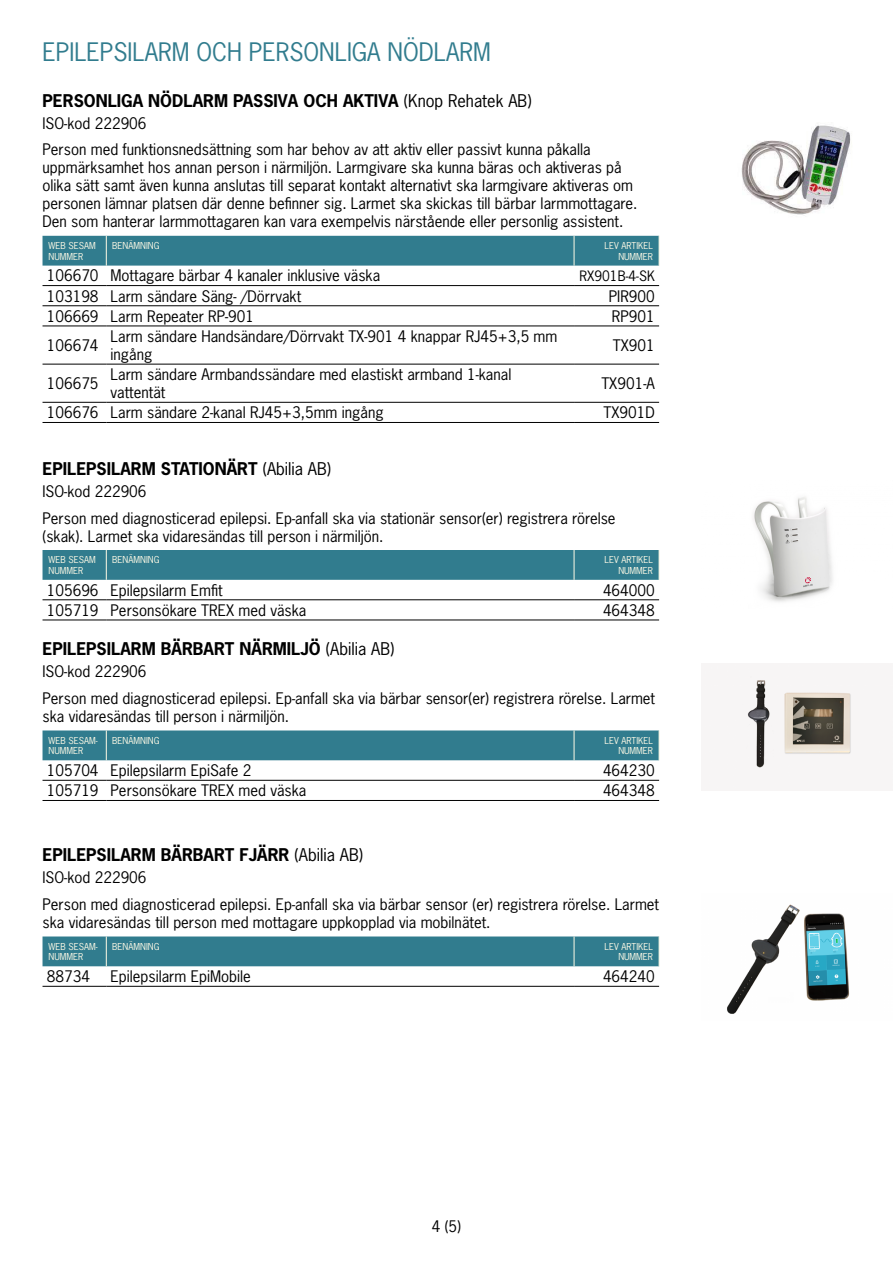
<style>
.page{position:relative;width:893px;height:1263px;background:#fff}
.page>*{position:absolute;margin:0;border:0;box-sizing:border-box;transform-origin:0 0}
.Rubrik_2{font:24px "News Gothic Std";color:#317c8e}
.Rubrik_3{font:700 16.5px "News Gothic Std";color:#000}
.Brödtext_10_pkt{font:15px/18px "News Gothic Std";color:#000}
.Brödtext_10_pkt-2{font:13.5px "News Gothic Std";color:#000}
.Tabellhuvudrad{font:9px/10.8px "News Gothic Std";color:#fefae6}
.s1{font-weight:400}
</style>
<div class="page">
<div style="left:43px;top:236px;width:616px;height:30px;background:#317c8e"></div>
<hr style="left:43px;top:285px;width:63px;height:1px;background:#000">
<hr style="left:106px;top:285px;width:468px;height:1px;background:#000">
<hr style="left:574px;top:285px;width:85px;height:1px;background:#000">
<hr style="left:43px;top:305px;width:63px;height:1px;background:#000">
<hr style="left:43px;top:326px;width:63px;height:1px;background:#000">
<hr style="left:43px;top:364px;width:63px;height:1px;background:#000">
<hr style="left:43px;top:402px;width:63px;height:1px;background:#000">
<hr style="left:43px;top:422px;width:63px;height:1px;background:#000">
<hr style="left:106px;top:305px;width:468px;height:1px;background:#000">
<hr style="left:106px;top:326px;width:468px;height:1px;background:#000">
<hr style="left:106px;top:364px;width:468px;height:1px;background:#000">
<hr style="left:106px;top:402px;width:468px;height:1px;background:#000">
<hr style="left:106px;top:422px;width:468px;height:1px;background:#000">
<hr style="left:574px;top:305px;width:85px;height:1px;background:#000">
<hr style="left:574px;top:326px;width:85px;height:1px;background:#000">
<hr style="left:574px;top:364px;width:85px;height:1px;background:#000">
<hr style="left:574px;top:402px;width:85px;height:1px;background:#000">
<hr style="left:574px;top:422px;width:85px;height:1px;background:#000">
<hr style="left:106px;top:236px;width:1px;height:30px;background:#fefae6">
<hr style="left:574px;top:236px;width:1px;height:30px;background:#fefae6">
<hr style="left:659px;top:236px;width:1px;height:30px;background:#fefae6">
<div style="left:43px;top:550px;width:616px;height:30px;background:#317c8e"></div>
<hr style="left:43px;top:599px;width:63px;height:1px;background:#000">
<hr style="left:106px;top:599px;width:468px;height:1px;background:#000">
<hr style="left:574px;top:599px;width:85px;height:1px;background:#000">
<hr style="left:43px;top:620px;width:63px;height:1px;background:#000">
<hr style="left:106px;top:620px;width:468px;height:1px;background:#000">
<hr style="left:574px;top:620px;width:85px;height:1px;background:#000">
<hr style="left:106px;top:550px;width:1px;height:30px;background:#fefae6">
<hr style="left:574px;top:550px;width:1px;height:30px;background:#fefae6">
<hr style="left:659px;top:550px;width:1px;height:30px;background:#fefae6">
<div style="left:43px;top:730px;width:616px;height:30px;background:#317c8e"></div>
<hr style="left:43px;top:780px;width:63px;height:1px;background:#000">
<hr style="left:106px;top:780px;width:468px;height:1px;background:#000">
<hr style="left:574px;top:780px;width:85px;height:1px;background:#000">
<hr style="left:43px;top:800px;width:63px;height:1px;background:#000">
<hr style="left:106px;top:800px;width:468px;height:1px;background:#000">
<hr style="left:574px;top:800px;width:85px;height:1px;background:#000">
<hr style="left:106px;top:730px;width:1px;height:30px;background:#fefae6">
<hr style="left:574px;top:730px;width:1px;height:30px;background:#fefae6">
<hr style="left:659px;top:730px;width:1px;height:30px;background:#fefae6">
<div style="left:43px;top:936px;width:616px;height:30px;background:#317c8e"></div>
<hr style="left:43px;top:986px;width:63px;height:1px;background:#000">
<hr style="left:106px;top:986px;width:468px;height:1px;background:#000">
<hr style="left:574px;top:986px;width:85px;height:1px;background:#000">
<hr style="left:106px;top:936px;width:1px;height:30px;background:#fefae6">
<hr style="left:574px;top:936px;width:1px;height:30px;background:#fefae6">
<hr style="left:659px;top:936px;width:1px;height:30px;background:#fefae6">
<img style="left:741px;top:125px;width:110px;height:90px">
<img style="left:753px;top:497px;width:80px;height:105px">
<img style="left:742px;top:676px;width:110px;height:93px">
<img style="left:727px;top:904px;width:123px;height:110px">
<h2 class="Rubrik_2" style="left:43px;top:37px;width:450px">EPILEPSILARM OCH PERSONLIGA NÖDLARM</h2>
<h3 class="Rubrik_3" style="left:43px;top:89px;width:491px">PERSONLIGA NÖDLARM PASSIVA OCH AKTIVA <span class="s1">(Knop Rehatek AB)</span></h3>
<p class="Brödtext_10_pkt" style="left:43px;top:114px;width:106px">ISO-kod 222906</p>
<p class="Brödtext_10_pkt" style="left:43px;top:140px;width:596px">Person med funktionsnedsättning som har behov av att aktiv eller passivt kunna påkalla uppmärksamhet hos annan person i närmiljön. Larmgivare ska kunna bäras och aktiveras på olika sätt samt även kunna anslutas till separat kontakt alternativt ska larmgivare aktiveras om personen lämnar platsen där denne befinner sig. Larmet ska skickas till bärbar larmmottagare.<br>Den som hanterar larmmottagaren kan vara exempelvis närstående eller personlig assistent.</p>
<p class="Tabellhuvudrad" style="left:49px;top:240px;width:49px">WEB SESAM<br>NUMMER</p>
<p class="Tabellhuvudrad" style="left:112px;top:240px;width:49px">BENÄMNING</p>
<p class="Tabellhuvudrad" style="left:605px;top:240px;width:50px;text-align:right">LEV ARTIKEL<br>NUMMER</p>
<p class="Brödtext_10_pkt" style="left:47px;top:267px;width:53px">106670</p>
<p class="Brödtext_10_pkt" style="left:111px;top:267px;width:271px">Mottagare bärbar 4 kanaler inklusive väska</p>
<p class="Brödtext_10_pkt-2" style="left:579px;top:267px;width:77px">RX901B-4-SK</p>
<p class="Brödtext_10_pkt" style="left:47px;top:287px;width:53px">103198</p>
<p class="Brödtext_10_pkt" style="left:111px;top:287px;width:192px">Larm sändare Säng- /Dörrvakt</p>
<p class="Brödtext_10_pkt" style="left:609px;top:287px;width:47px">PIR900</p>
<p class="Brödtext_10_pkt" style="left:47px;top:307px;width:53px">106669</p>
<p class="Brödtext_10_pkt" style="left:111px;top:307px;width:145px">Larm Repeater RP-901</p>
<p class="Brödtext_10_pkt" style="left:612px;top:307px;width:44px">RP901</p>
<p class="Brödtext_10_pkt" style="left:47px;top:336px;width:53px">106674</p>
<p class="Brödtext_10_pkt" style="left:111px;top:327px;width:448px">Larm sändare Handsändare/Dörrvakt TX-901 4 knappar RJ45+3,5 mm ingång</p>
<p class="Brödtext_10_pkt" style="left:613px;top:336px;width:44px">TX901</p>
<p class="Brödtext_10_pkt" style="left:47px;top:374px;width:53px">106675</p>
<p class="Brödtext_10_pkt" style="left:111px;top:365px;width:402px">Larm sändare Armbandssändare med elastiskt armband 1-kanal vattentät</p>
<p class="Brödtext_10_pkt" style="left:601px;top:374px;width:55px">TX901-A</p>
<p class="Brödtext_10_pkt" style="left:47px;top:403px;width:53px">106676</p>
<p class="Brödtext_10_pkt" style="left:111px;top:403px;width:275px">Larm sändare 2-kanal RJ45+3,5mm ingång</p>
<p class="Brödtext_10_pkt" style="left:603px;top:403px;width:53px">TX901D</p>
<h3 class="Rubrik_3" style="left:43px;top:458px;width:290px">EPILEPSILARM STATIONÄRT <span class="s1">(Abilia AB)</span></h3>
<p class="Brödtext_10_pkt" style="left:43px;top:482px;width:106px">ISO-kod 222906</p>
<p class="Brödtext_10_pkt" style="left:43px;top:509px;width:575px">Person med diagnosticerad epilepsi. Ep-anfall ska via stationär sensor(er) registrera rörelse (skak). Larmet ska vidaresändas till person i närmiljön.</p>
<p class="Tabellhuvudrad" style="left:49px;top:554px;width:49px">WEB SESAM<br>NUMMER</p>
<p class="Tabellhuvudrad" style="left:112px;top:554px;width:49px">BENÄMNING</p>
<p class="Tabellhuvudrad" style="left:605px;top:554px;width:50px;text-align:right">LEV ARTIKEL<br>NUMMER</p>
<p class="Brödtext_10_pkt" style="left:47px;top:581px;width:53px">105696</p>
<p class="Brödtext_10_pkt" style="left:111px;top:581px;width:114px">Epilepsilarm Emfit</p>
<p class="Brödtext_10_pkt" style="left:603px;top:581px;width:53px">464000</p>
<p class="Brödtext_10_pkt" style="left:47px;top:601px;width:53px">105719</p>
<p class="Brödtext_10_pkt" style="left:111px;top:601px;width:197px">Personsökare TREX med väska</p>
<p class="Brödtext_10_pkt" style="left:603px;top:601px;width:53px">464348</p>
<h3 class="Rubrik_3" style="left:43px;top:638px;width:353px">EPILEPSILARM BÄRBART NÄRMILJÖ <span class="s1">(Abilia AB)</span></h3>
<p class="Brödtext_10_pkt" style="left:43px;top:663px;width:106px">ISO-kod 222906</p>
<p class="Brödtext_10_pkt" style="left:43px;top:689px;width:614px">Person med diagnosticerad epilepsi. Ep-anfall ska via bärbar sensor(er) registrera rörelse. Larmet ska vidaresändas till person i närmiljön.</p>
<p class="Tabellhuvudrad" style="left:49px;top:735px;width:51px">WEB SESAM-<br>NUMMER</p>
<p class="Tabellhuvudrad" style="left:112px;top:735px;width:49px">BENÄMNING</p>
<p class="Tabellhuvudrad" style="left:605px;top:735px;width:50px;text-align:right">LEV ARTIKEL<br>NUMMER</p>
<p class="Brödtext_10_pkt" style="left:47px;top:761px;width:53px">105704</p>
<p class="Brödtext_10_pkt" style="left:111px;top:761px;width:142px">Epilepsilarm EpiSafe 2</p>
<p class="Brödtext_10_pkt" style="left:603px;top:761px;width:53px">464230</p>
<p class="Brödtext_10_pkt" style="left:47px;top:781px;width:53px">105719</p>
<p class="Brödtext_10_pkt" style="left:111px;top:781px;width:197px">Personsökare TREX med väska</p>
<p class="Brödtext_10_pkt" style="left:603px;top:781px;width:53px">464348</p>
<h3 class="Rubrik_3" style="left:43px;top:844px;width:322px">EPILEPSILARM BÄRBART FJÄRR <span class="s1">(Abilia AB)</span></h3>
<p class="Brödtext_10_pkt" style="left:43px;top:869px;width:106px">ISO-kod 222906</p>
<p class="Brödtext_10_pkt" style="left:43px;top:895px;width:618px">Person med diagnosticerad epilepsi. Ep-anfall ska via bärbar sensor (er) registrera rörelse. Larmet ska vidaresändas till person med mottagare uppkopplad via mobilnätet.</p>
<p class="Tabellhuvudrad" style="left:49px;top:941px;width:51px">WEB SESAM-<br>NUMMER</p>
<p class="Tabellhuvudrad" style="left:112px;top:941px;width:49px">BENÄMNING</p>
<p class="Tabellhuvudrad" style="left:605px;top:941px;width:50px;text-align:right">LEV ARTIKEL<br>NUMMER</p>
<p class="Brödtext_10_pkt" style="left:47px;top:967px;width:45px">88734</p>
<p class="Brödtext_10_pkt" style="left:111px;top:967px;width:142px">Epilepsilarm EpiMobile</p>
<p class="Brödtext_10_pkt" style="left:603px;top:967px;width:53px">464240</p>
<p class="Brödtext_10_pkt" style="left:432px;top:1217px;width:31px">4 (5)</p>
</div>
